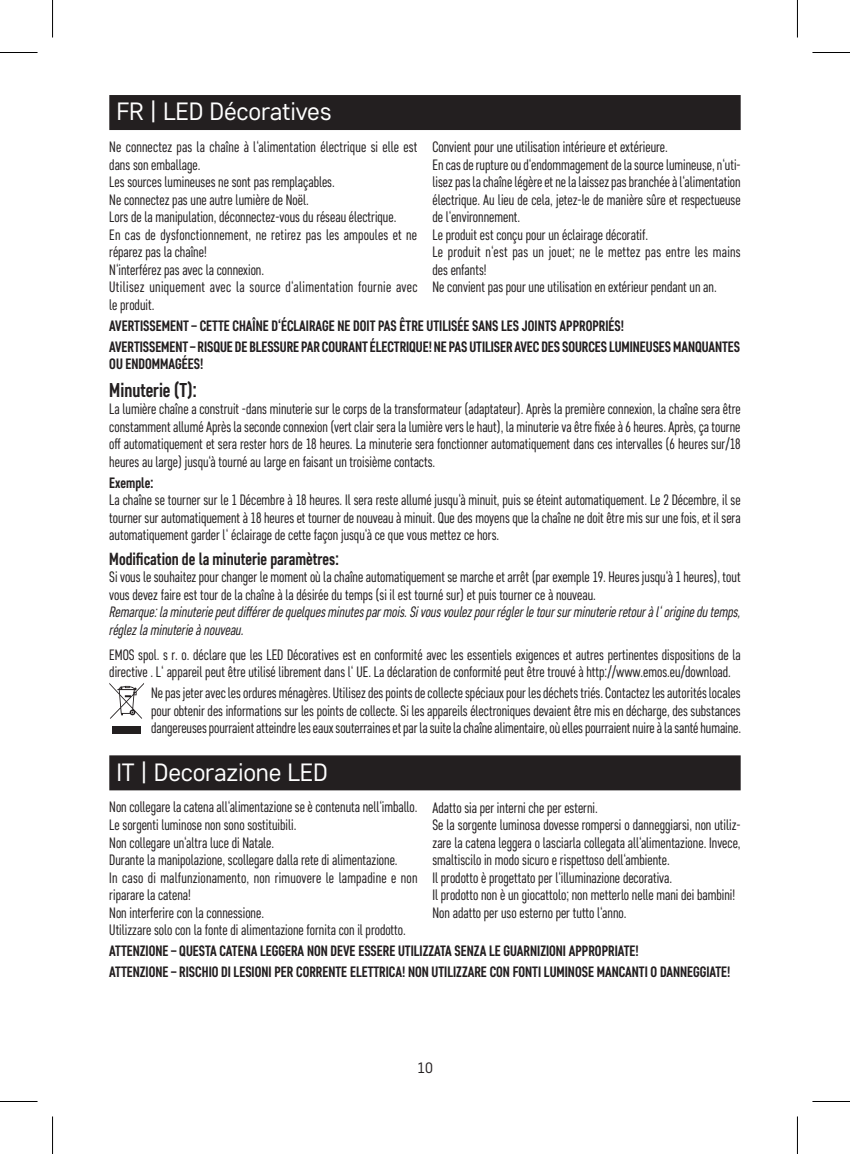
<style>
.page{position:relative;width:850px;height:1154px;background:#fff}
.page>*{position:absolute;margin:0;border:0;box-sizing:border-box;transform-origin:0 0}
.t1{font:25px "Core Sans D35";letter-spacing:-.01em;color:#fff}
.t2{font:700 20px "Core Sans D57 Cn";color:#231f20}
.t3{font:700 17.5px "Core Sans D57 Cn";color:#231f20}
.t4{font:15px/17.5px "Core Sans D37 Cn";color:#231f20}
.t5{font:700 15px/21px "Core Sans D57 Cn";color:#231f20}
.t6{font:italic 15px/17.5px "Core Sans D37 Cn";color:#231f20}
.t7{font:15px "Core Sans D35";color:#231f20}
</style>
<div class="page">
<div style="left:109px;top:95px;width:631px;height:35px;background:#231f20"></div>
<div style="left:109px;top:755px;width:631px;height:35px;background:#231f20"></div>
<svg style="left:109px;top:683px;width:35px;height:36px"></svg>
<div style="left:112px;top:726px;width:29px;height:7px;background:#231f20"></div>
<hr style="left:0;top:52px;width:38px;height:1px;background:#000">
<hr style="left:812px;top:52px;width:37px;height:1px;background:#000">
<hr style="left:0;top:1101px;width:38px;height:1px;background:#000">
<hr style="left:812px;top:1101px;width:37px;height:1px;background:#000">
<hr style="left:52px;top:0;width:1px;height:38px;background:#000">
<hr style="left:52px;top:1116px;width:1px;height:38px;background:#000">
<hr style="left:796px;top:0;width:1px;height:38px;background:#000">
<hr style="left:796px;top:1116px;width:1px;height:38px;background:#000">
<h1 class="t1" style="left:116px;top:96px;width:217px">FR | LED Décoratives</h1>
<p class="t4" style="left:109px;top:138px;width:310px">Ne connectez pas la chaîne à l‘alimentation électrique si elle est dans son emballage.<br>Les sources lumineuses ne sont pas remplaçables.<br>Ne connectez pas une autre lumière de Noël.<br>Lors de la manipulation, déconnectez-vous du réseau électrique.<br>En cas de dysfonctionnement, ne retirez pas les ampoules et ne réparez pas la chaîne!<br>N‘interférez pas avec la connexion.<br>Utilisez uniquement avec la source d‘alimentation fournie avec le produit.</p>
<p class="t4" style="left:432px;top:138px;width:309px">Convient pour une utilisation intérieure et extérieure.<br>En cas de rupture ou d‘endommagement de la source lumineuse, n‘uti&shy;lisez pas la chaîne légère et ne la laissez pas branchée à l‘alimentation électrique. Au lieu de cela, jetez-le de manière sûre et respectueuse de l‘environnement.<br>Le produit est conçu pour un éclairage décoratif.<br>Le produit n‘est pas un jouet; ne le mettez pas entre les mains des enfants!<br>Ne convient pas pour une utilisation en extérieur pendant un an.</p>
<p class="t5" style="left:109px;top:315px;width:632px">AVERTISSEMENT – CETTE CHAÎNE D‘ÉCLAIRAGE NE DOIT PAS ÊTRE UTILISÉE SANS LES JOINTS APPROPRIÉS!<br>AVERTISSEMENT – RISQUE DE BLESSURE PAR COURANT ÉLECTRIQUE! NE PAS UTILISER AVEC DES SOURCES LUMINEUSES MANQUANTES</p>
<p class="t5" style="left:109px;top:353px;width:95px">OU ENDOMMAGÉES!</p>
<h2 class="t2" style="left:109px;top:378px;width:89px">Minuterie (T):</h2>
<p class="t4" style="left:109px;top:400px;width:632px;text-align:justify">La lumière chaîne a construit -dans minuterie sur le corps de la transformateur (adaptateur). Après la première connexion, la chaîne sera être constamment allumé Après la seconde connexion (vert clair sera la lumière vers le haut), la minuterie va être fixée à 6 heures. Après, ça tourne off automatiquement et sera rester hors de 18 heures. La minuterie sera fonctionner automatiquement dans ces intervalles (6 heures sur/18 heures au large) jusqu‘à tourné au large en faisant un troisième contacts.</p>
<p class="t5" style="left:109px;top:472px;width:45px">Exemple:</p>
<p class="t4" style="left:109px;top:491px;width:632px;text-align:justify">La chaîne se tourner sur le 1 Décembre à 18 heures. Il sera reste allumé jusqu‘à minuit, puis se éteint automatiquement. Le 2 Décembre, il se tourner sur automatiquement à 18 heures et tourner de nouveau à minuit. Que des moyens que la chaîne ne doit être mis sur une fois, et il sera automatiquement garder l‘ éclairage de cette façon jusqu‘à ce que vous mettez ce hors.</p>
<p class="t3" style="left:109px;top:548px;width:231px">Modification de la minuterie paramètres:</p>
<p class="t4" style="left:109px;top:568px;width:632px">Si vous le souhaitez pour changer le moment où la chaîne automatiquement se marche et arrêt (par exemple 19. Heures jusqu‘à 1 heures), tout vous devez faire est tour de la chaîne à la désirée du temps (si il est tourné sur) et puis tourner ce à nouveau.</p>
<p class="t6" style="left:109px;top:603px;width:632px">Remarque: la minuterie peut différer de quelques minutes par mois. Si vous voulez pour régler le tour sur minuterie retour à l‘ origine du temps, réglez la minuterie à nouveau.</p>
<p class="t4" style="left:109px;top:645px;width:632px">EMOS spol. s r. o. déclare que les LED Décoratives est en conformité avec les essentiels exigences et autres pertinentes dispositions de la directive . L‘ appareil peut être utilisé librement dans l‘ UE. La déclaration de conformité peut être trouvé à http://www.emos.eu/download.</p>
<p class="t4" style="left:151px;top:684px;width:591px;text-align:justify">Ne pas jeter avec les ordures ménagères. Utilisez des points de collecte spéciaux pour les déchets triés. Contactez les autorités locales pour obtenir des informations sur les points de collecte. Si les appareils électroniques devaient être mis en décharge, des substances dangereuses pourraient atteindre les eaux souterraines et par la suite la chaîne alimentaire, où elles pourraient nuire à la santé humaine.</p>
<h1 class="t1" style="left:116px;top:756px;width:213px">IT | Decorazione LED</h1>
<p class="t4" style="left:109px;top:798px;width:309px">Non collegare la catena all‘alimentazione se è contenuta nell‘imballo.<br>Le sorgenti luminose non sono sostituibili.<br>Non collegare un‘altra luce di Natale.<br>Durante la manipolazione, scollegare dalla rete di alimentazione.<br>In caso di malfunzionamento, non rimuovere le lampadine e non riparare la catena!<br>Non interferire con la connessione.<br>Utilizzare solo con la fonte di alimentazione fornita con il prodotto.</p>
<p class="t4" style="left:432px;top:798px;width:309px">Adatto sia per interni che per esterni.<br>Se la sorgente luminosa dovesse rompersi o danneggiarsi, non utiliz&shy;zare la catena leggera o lasciarla collegata all‘alimentazione. Invece, smaltiscilo in modo sicuro e rispettoso dell‘ambiente.<br>Il prodotto è progettato per l‘illuminazione decorativa.<br>Il prodotto non è un giocattolo; non metterlo nelle mani dei bambini!<br>Non adatto per uso esterno per tutto l‘anno.</p>
<p class="t5" style="left:109px;top:940px;width:622px">ATTENZIONE – QUESTA CATENA LEGGERA NON DEVE ESSERE UTILIZZATA SENZA LE GUARNIZIONI APPROPRIATE!<br>ATTENZIONE – RISCHIO DI LESIONI PER CORRENTE ELETTRICA! NON UTILIZZARE CON FONTI LUMINOSE MANCANTI O DANNEGGIATE!</p>
<p class="t7" style="left:417px;top:1058px;width:17px">10</p>
</div>
